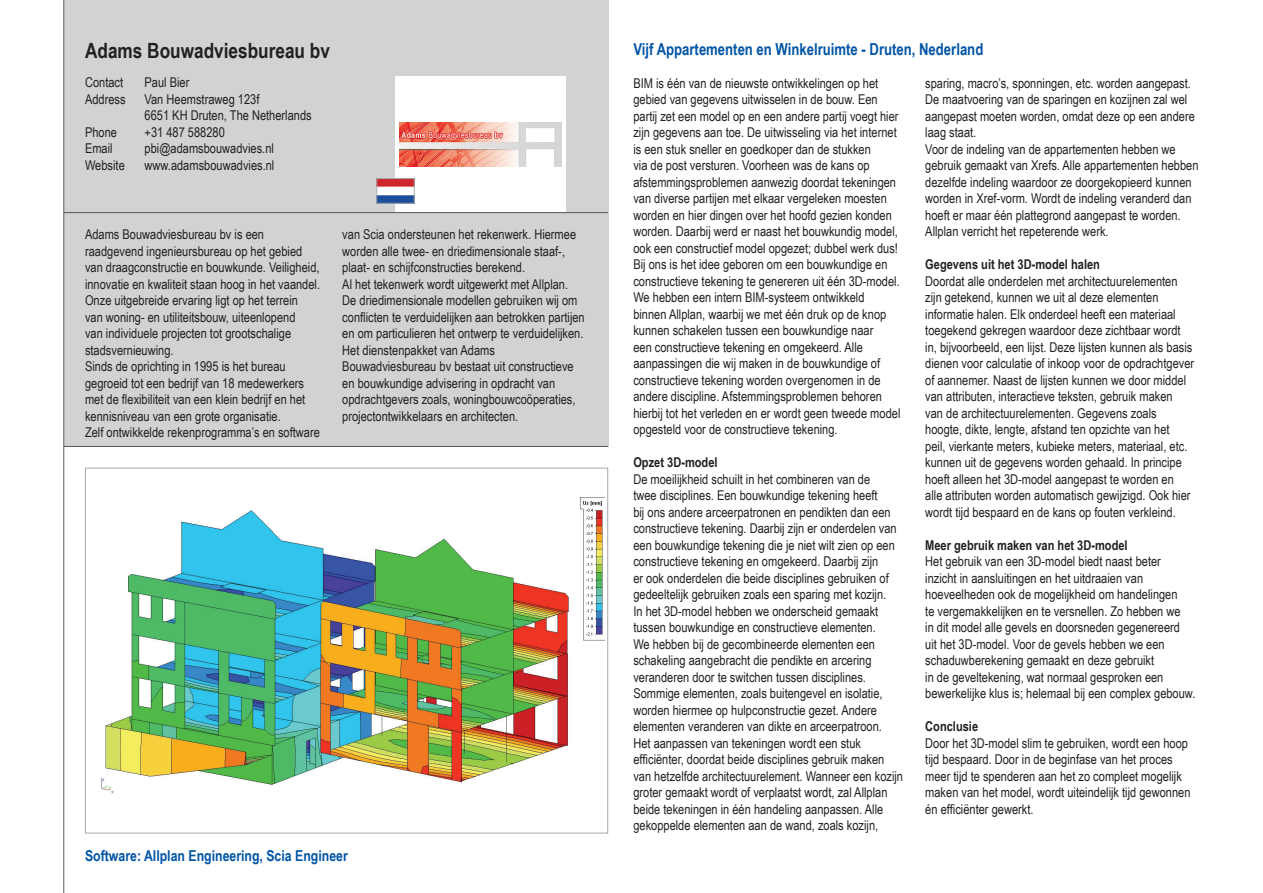
<style>
.page{position:relative;width:1263px;height:893px;background:#fff}
.page>*{position:absolute;margin:0;border:0;box-sizing:border-box;transform-origin:0 0}
.Company_Name{font:700 21px "Arial Narrow";color:#231f20}
.Project_Title{font:700 16.5px "Arial Narrow";color:#0154a6}
.Software_Used{font:700 15px "Arial Narrow";color:#0154a6}
.Project_Text{font:13.5px/16.5px "Arial Narrow";color:#231f20}
.Company_Description{font:13.5px/16.5px "Arial Narrow";color:#231f20}
.Company_Contact{font:13.5px "Arial Narrow";color:#231f20}
.Project_Title_Text{font:700 13.5px "Arial Narrow";color:#231f20}
</style>
<div class="page">
<div style="left:64px;top:0;width:544px;height:446px;background:#d1d2d4"></div>
<hr style="left:63px;top:0;width:1px;height:893px;background:#57585a">
<hr style="left:64px;top:212px;width:544px;height:1px;background:#57585a">
<hr style="left:64px;top:446px;width:544px;height:1px;background:#57585a">
<img style="left:101px;top:497px;width:504px;height:297px">
<svg style="left:395px;top:77px;width:171px;height:135px"></svg>
<img style="left:400px;top:122px;width:161px;height:44px">
<img style="left:378px;top:180px;width:35px;height:22px">
<div style="left:376px;top:178px;width:39px;height:26px;border:1px solid #a8a9ad"></div>
<p class="Company_Name" style="left:85px;top:35px;width:246px">Adams Bouwadviesbureau bv</p>
<p class="Company_Contact" style="left:85px;top:72px;width:40px">Contact</p>
<p class="Company_Contact" style="left:145px;top:72px;width:46px">Paul Bier</p>
<p class="Company_Contact" style="left:85px;top:89px;width:42px">Address</p>
<p class="Company_Contact" style="left:145px;top:89px;width:116px">Van Heemstraweg 123f</p>
<p class="Company_Contact" style="left:145px;top:105px;width:169px">6651 KH Druten, The Netherlands</p>
<p class="Company_Contact" style="left:85px;top:122px;width:34px">Phone</p>
<p class="Company_Contact" style="left:145px;top:122px;width:82px">+31 487 588280</p>
<p class="Company_Contact" style="left:85px;top:138px;width:29px">Email</p>
<p class="Company_Contact" style="left:145px;top:138px;width:131px">pbi@adamsbouwadvies.nl</p>
<p class="Company_Contact" style="left:85px;top:155px;width:41px">Website</p>
<p class="Company_Contact" style="left:145px;top:155px;width:131px">www.adamsbouwadvies.nl</p>
<p class="Company_Description" style="left:85px;top:226px;width:237px">Adams Bouwadviesbureau bv is een raadgevend ingenieursbureau op het gebied van draagconstructie en bouwkunde. Veiligheid, innovatie en kwaliteit staan hoog in het vaandel.<br>Onze uitgebreide ervaring ligt op het terrein<br>van woning- en utiliteitsbouw, uiteenlopend<br>van individuele projecten tot grootschalige stadsvernieuwing.</p>
<p class="Company_Description" style="left:85px;top:358px;width:222px">Sinds de oprichting in 1995 is het bureau gegroeid tot een bedrijf van 18 medewerkers met de flexibiliteit van een klein bedrijf en het kennisniveau van een grote organisatie.</p>
<p class="Company_Description" style="left:85px;top:424px;width:236px">Zelf ontwikkelde rekenprogramma’s en software</p>
<p class="Company_Description" style="left:342px;top:226px;width:235px">van Scia ondersteunen het rekenwerk. Hiermee worden alle twee- en driedimensionale staaf-, plaat- en schijfconstructies berekend.</p>
<p class="Company_Description" style="left:342px;top:275px;width:244px">Al het tekenwerk wordt uitgewerkt met Allplan.<br>De driedimensionale modellen gebruiken wij om conflicten te verduidelijken aan betrokken partijen en om particulieren het ontwerp te verduidelijken.</p>
<p class="Company_Description" style="left:342px;top:341px;width:235px">Het dienstenpakket van Adams Bouwadviesbureau bv bestaat uit constructieve en bouwkundige advisering in opdracht van opdrachtgevers zoals, woningbouwcoöperaties, projectontwikkelaars en architecten.</p>
<p class="Software_Used" style="left:85px;top:845px;width:264px">Software: Allplan Engineering, Scia Engineer</p>
<p class="Project_Title" style="left:633px;top:36px;width:351px">Vijf Appartementen en Winkelruimte - Druten, Nederland</p>
<p class="Project_Text" style="left:633px;top:74px;width:267px">BIM is één van de nieuwste ontwikkelingen op het gebied van gegevens uitwisselen in de bouw. Een partij zet een model op en een andere partij voegt hier zijn gegevens aan toe. De uitwisseling via het internet is een stuk sneller en goedkoper dan de stukken<br>via de post versturen. Voorheen was de kans op afstemmingsproblemen aanwezig doordat tekeningen van diverse partijen met elkaar vergeleken moesten worden en hier dingen over het hoofd gezien konden worden. Daarbij werd er naast het bouwkundig model, ook een constructief model opgezet; dubbel werk dus!</p>
<p class="Project_Text" style="left:633px;top:256px;width:269px">Bij ons is het idee geboren om een bouwkundige en constructieve tekening te genereren uit één 3D-model.<br>We hebben een intern BIM-systeem ontwikkeld binnen Allplan, waarbij we met één druk op de knop kunnen schakelen tussen een bouwkundige naar<br>een constructieve tekening en omgekeerd. Alle aanpassingen die wij maken in de bouwkundige of constructieve tekening worden overgenomen in de andere discipline. Afstemmingsproblemen behoren hierbij tot het verleden en er wordt geen tweede model opgesteld voor de constructieve tekening.</p>
<p class="Project_Title_Text" style="left:633px;top:452px;width:86px">Opzet 3D-model</p>
<p class="Project_Text" style="left:633px;top:470px;width:265px">De moeilijkheid schuilt in het combineren van de twee disciplines. Een bouwkundige tekening heeft<br>bij ons andere arceerpatronen en pendikten dan een constructieve tekening. Daarbij zijn er onderdelen van een bouwkundige tekening die je niet wilt zien op een constructieve tekening en omgekeerd. Daarbij zijn<br>er ook onderdelen die beide disciplines gebruiken of gedeeltelijk gebruiken zoals een sparing met kozijn.</p>
<p class="Project_Text" style="left:633px;top:602px;width:251px">In het 3D-model hebben we onderscheid gemaakt tussen bouwkundige en constructieve elementen.<br>We hebben bij de gecombineerde elementen een schakeling aangebracht die pendikte en arcering veranderen door te switchen tussen disciplines.<br>Sommige elementen, zoals buitengevel en isolatie, worden hiermee op hulpconstructie gezet. Andere elementen veranderen van dikte en arceerpatroon.</p>
<p class="Project_Text" style="left:633px;top:734px;width:271px">Het aanpassen van tekeningen wordt een stuk efficiënter, doordat beide disciplines gebruik maken van hetzelfde architectuurelement. Wanneer een kozijn groter gemaakt wordt of verplaatst wordt, zal Allplan beide tekeningen in één handeling aanpassen. Alle gekoppelde elementen aan de wand, zoals kozijn,</p>
<p class="Project_Text" style="left:925px;top:74px;width:271px">sparing, macro’s, sponningen, etc. worden aangepast.<br>De maatvoering van de sparingen en kozijnen zal wel aangepast moeten worden, omdat deze op een andere laag staat.</p>
<p class="Project_Text" style="left:925px;top:140px;width:275px">Voor de indeling van de appartementen hebben we gebruik gemaakt van Xrefs. Alle appartementen hebben dezelfde indeling waardoor ze doorgekopieerd kunnen worden in Xref-vorm. Wordt de indeling veranderd dan hoeft er maar één plattegrond aangepast te worden.<br>Allplan verricht het repeterende werk.</p>
<p class="Project_Title_Text" style="left:925px;top:254px;width:176px">Gegevens uit het 3D-model halen</p>
<p class="Project_Text" style="left:925px;top:272px;width:270px">Doordat alle onderdelen met architectuurelementen zijn getekend, kunnen we uit al deze elementen informatie halen. Elk onderdeel heeft een materiaal toegekend gekregen waardoor deze zichtbaar wordt in, bijvoorbeeld, een lijst. Deze lijsten kunnen als basis dienen voor calculatie of inkoop voor de opdrachtgever of aannemer. Naast de lijsten kunnen we door middel van attributen, interactieve teksten, gebruik maken<br>van de architectuurelementen. Gegevens zoals hoogte, dikte, lengte, afstand ten opzichte van het<br>peil, vierkante meters, kubieke meters, materiaal, etc. kunnen uit de gegevens worden gehaald. In principe hoeft alleen het 3D-model aangepast te worden en alle attributen worden automatisch gewijzigd. Ook hier wordt tijd bespaard en de kans op fouten verkleind.</p>
<p class="Project_Title_Text" style="left:925px;top:535px;width:204px">Meer gebruik maken van het 3D-model</p>
<p class="Project_Text" style="left:925px;top:553px;width:272px">Het gebruik van een 3D-model biedt naast beter inzicht in aansluitingen en het uitdraaien van hoeveelheden ook de mogelijkheid om handelingen<br>te vergemakkelijken en te versnellen. Zo hebben we<br>in dit model alle gevels en doorsneden gegenereerd<br>uit het 3D-model. Voor de gevels hebben we een schaduwberekening gemaakt en deze gebruikt<br>in de geveltekening, wat normaal gesproken een bewerkelijke klus is; helemaal bij een complex gebouw.</p>
<p class="Project_Title_Text" style="left:925px;top:716px;width:54px">Conclusie</p>
<p class="Project_Text" style="left:925px;top:734px;width:267px">Door het 3D-model slim te gebruiken, wordt een hoop tijd bespaard. Door in de beginfase van het proces meer tijd te spenderen aan het zo compleet mogelijk maken van het model, wordt uiteindelijk tijd gewonnen én efficiënter gewerkt.</p>
</div>
